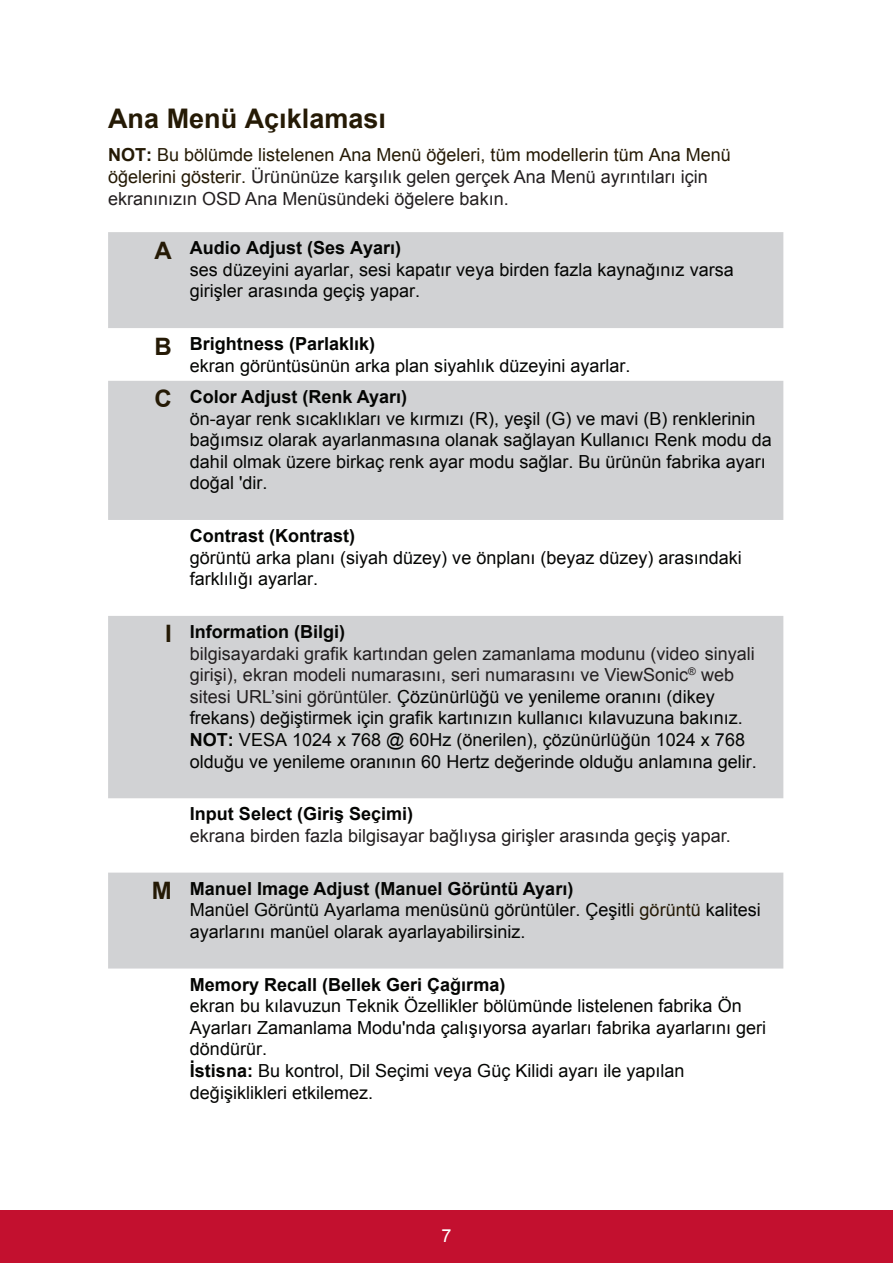
<style>
.page{position:relative;width:893px;height:1263px;background:#fff}
.page>*{position:absolute;margin:0;border:0;box-sizing:border-box;transform-origin:0 0}
.t1{font:700 27px "Arial";color:#251a05}
.t2{font:18px/21.6px "Arial";color:#040503}
.t3{font:18px/21.6px "Arial";color:#231f20}
.t4{font:700 18px "Arial";color:#040503}
.t5{font:18px "Arial";color:#fff}
.s1{font-weight:700;color:#251a05}
.s2{color:#251a05}
.s3{font-weight:700;font-size:24px;color:#251a05}
.s4{font-weight:700}
.s5{color:#231f20}
</style>
<div class="page">
<div style="left:0;top:1210px;width:892px;height:53px;background:#c3102f"></div>
<svg style="left:108px;top:232px;width:675px;height:736px;fill:#d1d2d4"></svg>
<h1 class="t1" style="left:108px;top:100px;width:279px">Ana Menü Açıklaması</h1>
<p class="t3" style="left:108px;top:144px;width:624px"><span class="s1">NOT:</span> <span class="s2">Bu bölümde listelenen Ana Menü öğeleri, tüm modellerin tüm Ana Menü öğelerini gösterir.</span> Ürününüze karşılık gelen gerçek Ana Menü ayrıntıları için ekranınızın OSD Ana Menüsündeki öğelere bakın.</p>
<p class="t2" style="left:190px;top:237px;width:545px;text-indent:-35px"><span class="s3">A</span> <span class="s4">Audio Adjust (Ses Ayarı)<br></span>ses düzeyini ayarlar, sesi kapatır veya birden fazla kaynağınız varsa girişler arasında geçiş yapar.</p>
<p class="t2" style="left:190px;top:333px;width:442px;text-indent:-35px"><span class="s3">B</span> <span class="s4">Brightness (Parlaklık)<br></span>ekran görüntüsünün arka plan siyahlık düzeyini ayarlar.</p>
<p class="t2" style="left:190px;top:386px;width:583px;text-indent:-35px"><span class="s3">C</span> <span class="s4">Color Adjust (Renk Ayarı)<br></span>ön-ayar renk sıcaklıkları ve kırmızı (R), yeşil (G) ve mavi (B) renklerinin bağımsız olarak ayarlanmasına olanak sağlayan Kullanıcı Renk modu da dahil olmak üzere birkaç renk ayar modu sağlar. Bu ürünün fabrika ayarı doğal 'dir.</p>
<p class="t4" style="left:190px;top:524px;width:166px">Contrast (Kontrast)</p>
<p class="t2" style="left:190px;top:547px;width:553px">görüntü arka planı (siyah düzey) ve önplanı (beyaz düzey) arasındaki farklılığı ayarlar.</p>
<p class="t2" style="left:190px;top:621px;width:568px;text-indent:-25px"><span class="s3">I</span> <span class="s4">Information (Bilgi)<br></span><span class="s5">bilgisayardaki grafik kartından gelen zamanlama modunu (video sinyali girişi), ekran modeli numarasını, seri numarasını ve ViewSonic</span><sup>®</sup> <span class="s5">web sitesi URL’sini görüntüler.</span> Çözünürlüğü ve yenileme oranını (dikey frekans) değiştirmek için grafik kartınızın kullanıcı kılavuzuna bakınız.<br><span class="s4">NOT:</span> VESA 1024 x 768 @ 60Hz (önerilen), çözünürlüğün 1024 x 768 olduğu ve yenileme oranının 60 Hertz değerinde olduğu anlamına gelir.</p>
<p class="t4" style="left:190px;top:802px;width:225px">Input Select (Giriş Seçimi)</p>
<p class="t3" style="left:190px;top:825px;width:542px">ekrana birden fazla bilgisayar bağlıysa girişler arasında geçiş yapar.</p>
<p class="t2" style="left:190px;top:877px;width:572px;text-indent:-38px"><span class="s3">M</span> <span class="s4">Manuel Image Adjust (Manuel Görüntü Ayarı)<br></span>Manüel Görüntü Ayarlama menüsünü görüntüler. Çeşitl<span class="s2">i görüntü</span> kalitesi ayarlarını manüel olarak ayarlayabilirsiniz.</p>
<p class="t4" style="left:190px;top:972px;width:317px">Memory Recall (Bellek Geri Çağırma)</p>
<p class="t2" style="left:190px;top:995px;width:577px">ekran bu kılavuzun Teknik Özellikler bölümünde listelenen fabrika Ön Ayarları Zamanlama Modu'nda çalışıyorsa ayarları fabrika ayarlarını geri döndürür.<br><span class="s4">İstisna:</span> Bu kontrol, Dil Seçimi veya Güç Kilidi ayarı ile yapılan değişiklikleri etkilemez.</p>
<p class="t5" style="left:441px;top:1223px;width:12px">7</p>
</div>
